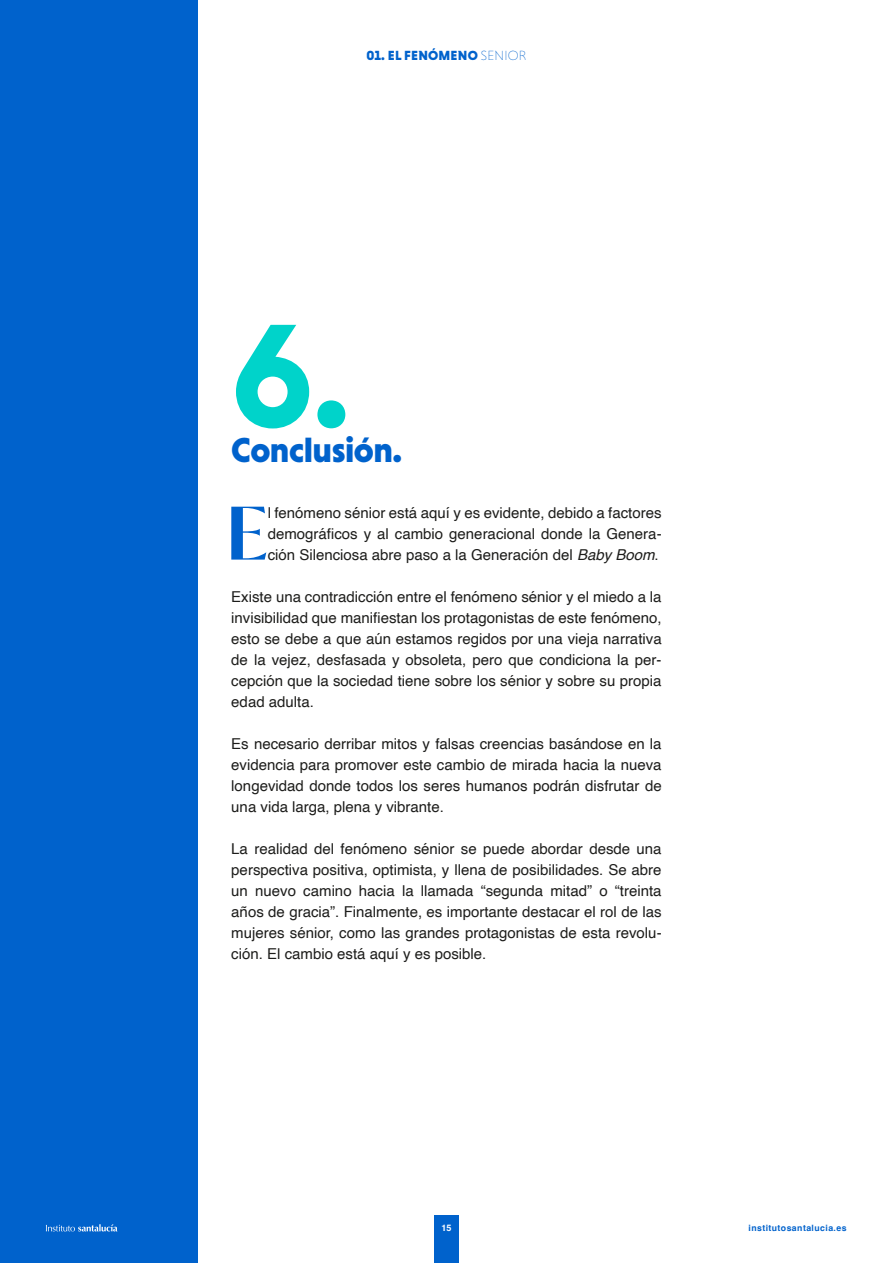
<style>
.page{position:relative;width:893px;height:1263px;background:#fff}
.page>*{position:absolute;margin:0;border:0;box-sizing:border-box;transform-origin:0 0}
.t1{font:700 150px "Niveau Grotesk";color:#00d3ca}
.t2{font:600 72.75px "Ivy Mode";color:#0062cc}
.t3{font:900 35.25px "Niveau Grotesk";letter-spacing:-.015em;color:#0062cc}
.t4{font:15px/21px "Helvetica";color:#1d1d1b;text-align:justify}
.t5{font:900 13.5px "Niveau Grotesk";letter-spacing:.015em;color:#0062cc}
.t6{font:700 9px "Helvetica";color:#fff}
.t7{font:700 8.7px "Helvetica";letter-spacing:.05em;color:#0062cc}
.s1{font-weight:200}
.s2{font-style:italic}
</style>
<div class="page">
<div style="left:0;top:0;width:197px;height:1263px;background:#0062cc"></div>
<div style="left:434px;top:1215px;width:25px;height:48px;background:#0062cc"></div>
<svg style="left:46px;top:1224px;width:71px;height:7px"></svg>
<p class="t5" style="left:367px;top:47px;width:161px">01. EL FENÓMENO <span class="s1">SENIOR</span></p>
<h1 class="t1" style="left:231px;top:289px;width:121px">6.</h1>
<h3 class="t3" style="left:231px;top:430px;width:173px">Conclusión.</h3>
<h2 class="t2" style="left:226px;top:484px;width:43px">E</h2>
<p class="t4" style="left:268px;top:502px;width:395px">l fenómeno sénior está aquí y es evidente, debido a factores demográficos y al cambio generacional donde la Genera&shy;ción Silenciosa abre paso a la Generación del <span class="s2">Baby Boom</span>.</p>
<p class="t4" style="left:231px;top:586px;width:432px">Existe una contradicción entre el fenómeno sénior y el miedo a la invisibilidad que manifiestan los protagonistas de este fenómeno, esto se debe a que aún estamos regidos por una vieja narrativa de la vejez, desfasada y obsoleta, pero que condiciona la per&shy;cepción que la sociedad tiene sobre los sénior y sobre su propia edad adulta.</p>
<p class="t4" style="left:231px;top:733px;width:432px">Es necesario derribar mitos y falsas creencias basándose en la evidencia para promover este cambio de mirada hacia la nueva longevidad donde todos los seres humanos podrán disfrutar de una vida larga, plena y vibrante.</p>
<p class="t4" style="left:231px;top:838px;width:432px">La realidad del fenómeno sénior se puede abordar desde una perspectiva positiva, optimista, y llena de posibilidades. Se abre un nuevo camino hacia la llamada “segunda mitad” o “treinta años de gracia”. Finalmente, es importante destacar el rol de las mujeres sénior, como las grandes protagonistas de esta revolu&shy;ción. El cambio está aquí y es posible.</p>
<p class="t6" style="left:441px;top:1223px;width:12px">15</p>
<p class="t7" style="left:748px;top:1223px;width:100px">institutosantalucia.es</p>
</div>
